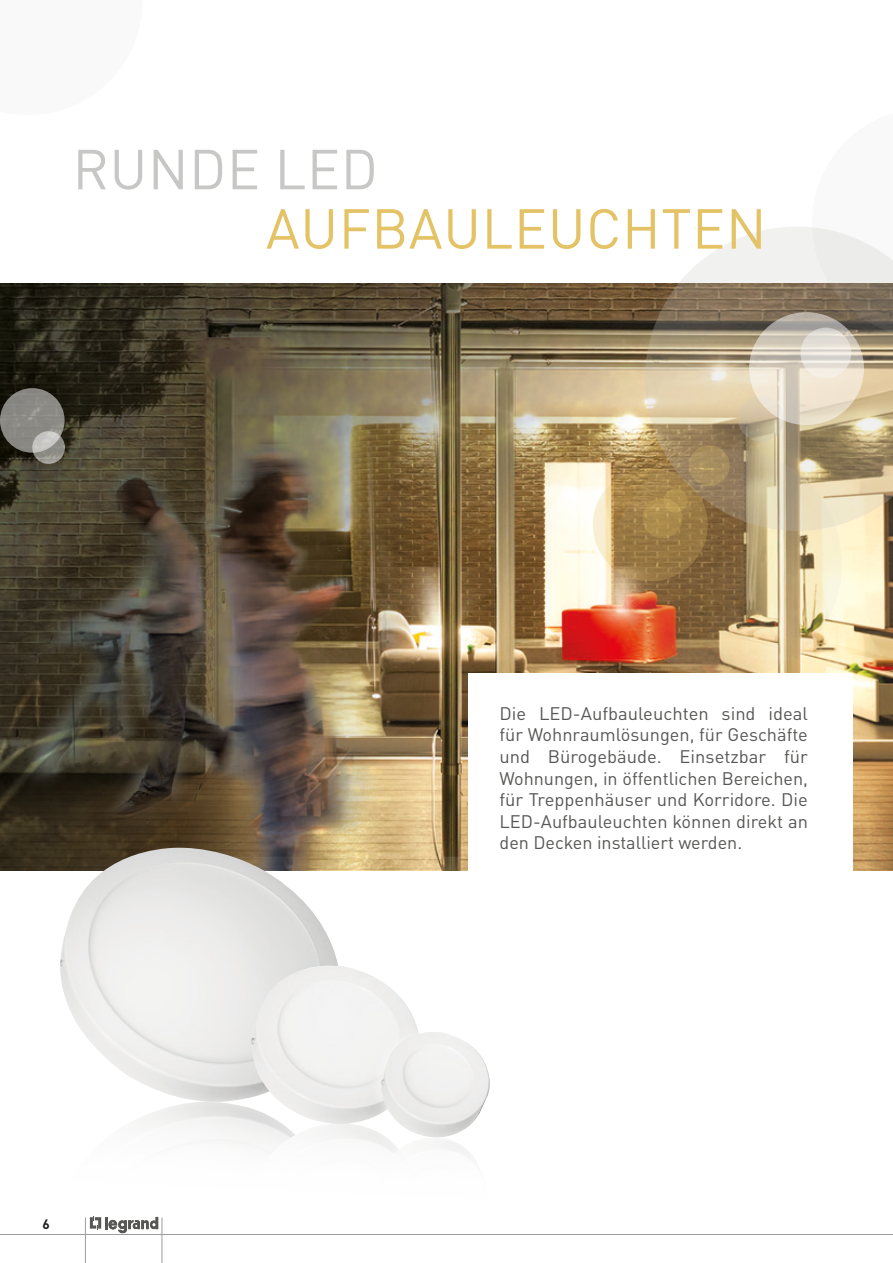
<style>
.page{position:relative;width:893px;height:1263px;background:#fff}
.page>*{position:absolute;margin:0;border:0;box-sizing:border-box;transform-origin:0 0}
.t1{font:55.5px "DIN Pro";letter-spacing:.01em;color:#e4c366}
.t2{font:55.5px "DIN Pro";letter-spacing:.01em;color:#c7c7c6}
.t3{font:18px/21.6px "DIN Pro";color:#575756;text-align:justify}
.t4{font:700 13.5px "DIN Pro";color:#1d1d1b}
</style>
<div class="page">
<img style="left:0;top:283px;width:893px;height:587px">
<svg style="left:645px;top:227px;width:248px;height:304px"></svg>
<img style="left:601px;top:437px;width:252px;height:236px">
<svg style="left:593px;top:468px;width:115px;height:113px;background:#aa8b57"></svg>
<svg style="left:738px;top:396px;width:46px;height:46px"></svg>
<div style="left:642px;top:498px;width:40px;height:40px;background:linear-gradient(to bottom,#b69552,#a9894c);border-radius:50%"></div>
<svg style="left:689px;top:445px;width:41px;height:41px"></svg>
<svg style="left:663px;top:488px;width:25px;height:25px"></svg>
<svg style="left:749px;top:312px;width:115px;height:113px;background:#dfd7c8"></svg>
<svg style="left:801px;top:227px;width:92px;height:123px"></svg>
<div style="left:0;top:388px;width:65px;height:65px;background:#8a8983;border-radius:50%"></div>
<svg style="left:32px;top:431px;width:33px;height:33px"></svg>
<svg style="left:89px;top:1070px;width:384px;height:193px"></svg>
<img style="left:59px;top:848px;width:287px;height:257px">
<div style="left:368px;top:1019px;width:135px;height:132px;background:#fff;opacity:.75"></div>
<img style="left:381px;top:1032px;width:109px;height:108px">
<div style="left:468px;top:673px;width:385px;height:221px;background:#fff"></div>
<hr style="left:162px;top:1217px;width:1px;height:46px;background:#9d9d9d">
<hr style="left:85px;top:1217px;width:1px;height:46px;background:#9d9d9d">
<svg style="left:90px;top:1216px;width:68px;height:17px"></svg>
<hr style="left:0;top:1234px;width:893px;height:1px;background:#9d9d9d">
<h1 class="t2" style="left:73px;top:126px;width:307px">RUNDE LED</h1>
<h1 class="t1" style="left:266px;top:185px;width:502px">AUFBAULEUCHTEN</h1>
<p class="t4" style="left:43px;top:1214px;width:9px">6</p>
<p class="t3" style="left:499px;top:701px;width:310px">Die LED-Aufbauleuchten sind ideal für Wohnraumlösungen, für Geschäfte und Bürogebäude. Einsetzbar für Wohnungen, in öffentlichen Bereichen, für Treppenhäuser und Korridore. Die LED-Aufbauleuchten können direkt an den Decken installiert werden.</p>
</div>
